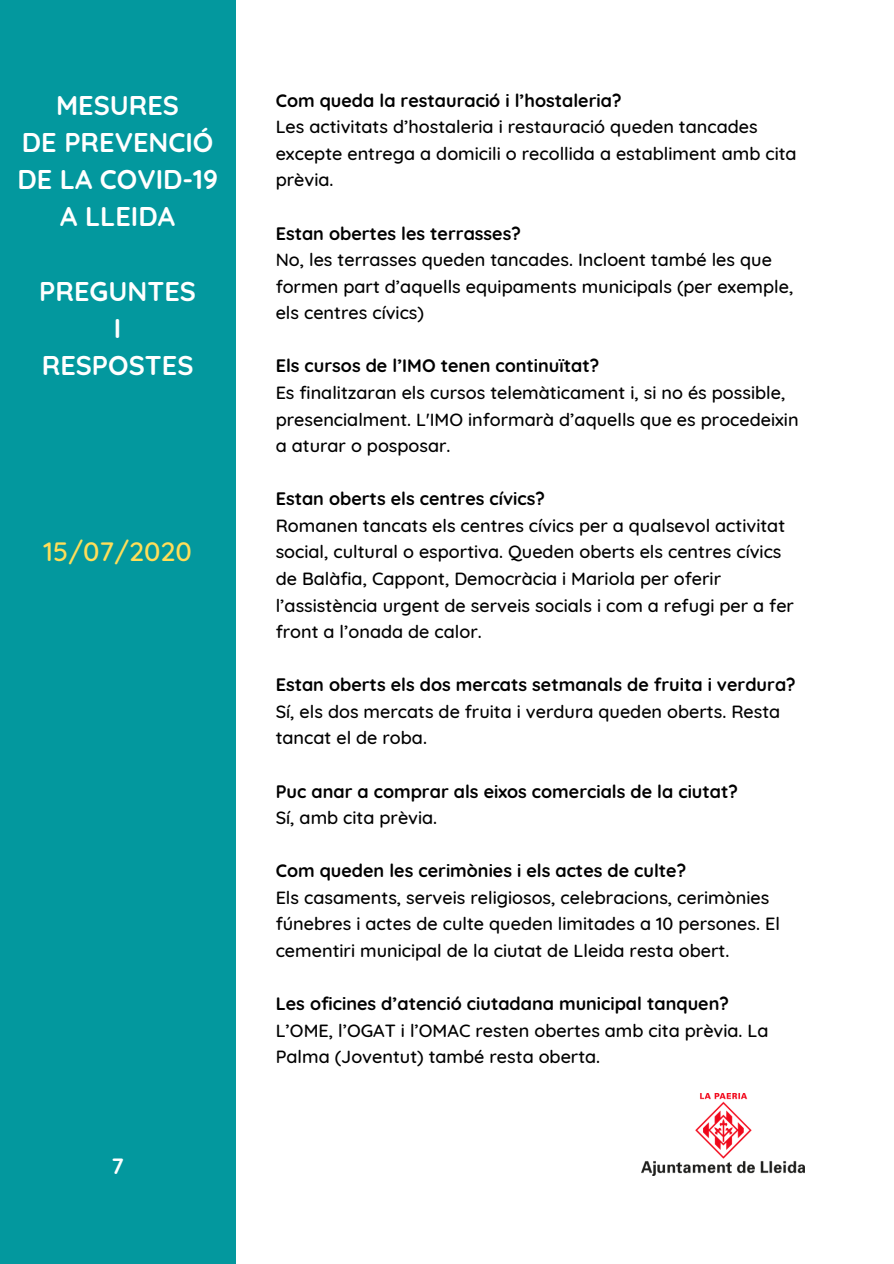
<style>
.page{position:relative;width:894px;height:1264px;background:#fff}
.page>*{position:absolute;margin:0;border:0;box-sizing:border-box;transform-origin:0 0}
.t1{font:700 27px/37.2px "Quicksand";color:#fff;text-align:center}
.t2{font:500 27px "Quicksand";color:#ffde59}
.t3{font:700 22.05px "Quicksand";color:#fff}
.t4{font:500 18px/26.5px "Quicksand";color:#000}
.t5{font:700 18px "Quicksand";color:#000}
</style>
<div class="page">
<img style="left:641px;top:1093px;width:163px;height:82px">
<div style="left:0;top:0;width:236px;height:1263px;background:#03989e"></div>
<h1 class="t1" style="left:17px;top:86px;width:202px">MESURES<br>DE PREVENCIÓ<br>DE LA COVID-19<br>A LLEIDA</h1>
<h1 class="t1" style="left:39px;top:272px;width:158px">PREGUNTES<br>I<br>RESPOSTES</h1>
<h1 class="t2" style="left:43px;top:534px;width:150px">15/07/2020</h1>
<p class="t3" style="left:111px;top:1152px;width:14px">7</p>
<p class="t5" style="left:275px;top:89px;width:347px">Com queda la restauració i l’hostaleria?</p>
<p class="t4" style="left:275px;top:113px;width:522px">Les activitats d’hostaleria i restauració queden tancades excepte entrega a domicili o recollida a establiment amb cita prèvia.</p>
<p class="t5" style="left:275px;top:221px;width:246px">Estan obertes les terrasses?</p>
<p class="t4" style="left:275px;top:246px;width:519px">No, les terrasses queden tancades. Incloent també les que formen part d’aquells equipaments municipals (per exemple, els centres cívics)</p>
<p class="t5" style="left:275px;top:354px;width:325px">Els cursos de l’IMO tenen continuïtat?</p>
<p class="t4" style="left:275px;top:379px;width:524px">Es finalitzaran els cursos telemàticament i, si no és possible, presencialment. L'IMO informarà d’aquells que es procedeixin a aturar o posposar.</p>
<p class="t5" style="left:275px;top:487px;width:271px">Estan oberts els centres cívics?</p>
<p class="t4" style="left:275px;top:512px;width:519px">Romanen tancats els centres cívics per a qualsevol activitat social, cultural o esportiva. Queden oberts els centres cívics de Balàfia, Cappont, Democràcia i Mariola per oferir l’assistència urgent de serveis socials i com a refugi per a fer front a l’onada de calor.</p>
<p class="t5" style="left:275px;top:673px;width:521px">Estan oberts els dos mercats setmanals de fruita i verdura?</p>
<p class="t4" style="left:275px;top:697px;width:506px">Sí, els dos mercats de fruita i verdura queden oberts. Resta tancat el de roba.</p>
<p class="t5" style="left:275px;top:779px;width:463px">Puc anar a comprar als eixos comercials de la ciutat?</p>
<p class="t4" style="left:275px;top:804px;width:163px">Sí, amb cita prèvia.</p>
<p class="t5" style="left:275px;top:859px;width:412px">Com queden les cerimònies i els actes de culte?</p>
<p class="t4" style="left:275px;top:883px;width:505px">Els casaments, serveis religiosos, celebracions, cerimònies fúnebres i actes de culte queden limitades a 10 persones. El cementiri municipal de la ciutat de Lleida resta obert.</p>
<p class="t5" style="left:275px;top:992px;width:454px">Les oficines d’atenció ciutadana municipal tanquen?</p>
<p class="t4" style="left:275px;top:1016px;width:494px">L’OME, l’OGAT i l’OMAC resten obertes amb cita prèvia. La<br>Palma (Joventut) també resta oberta.</p>
</div>
